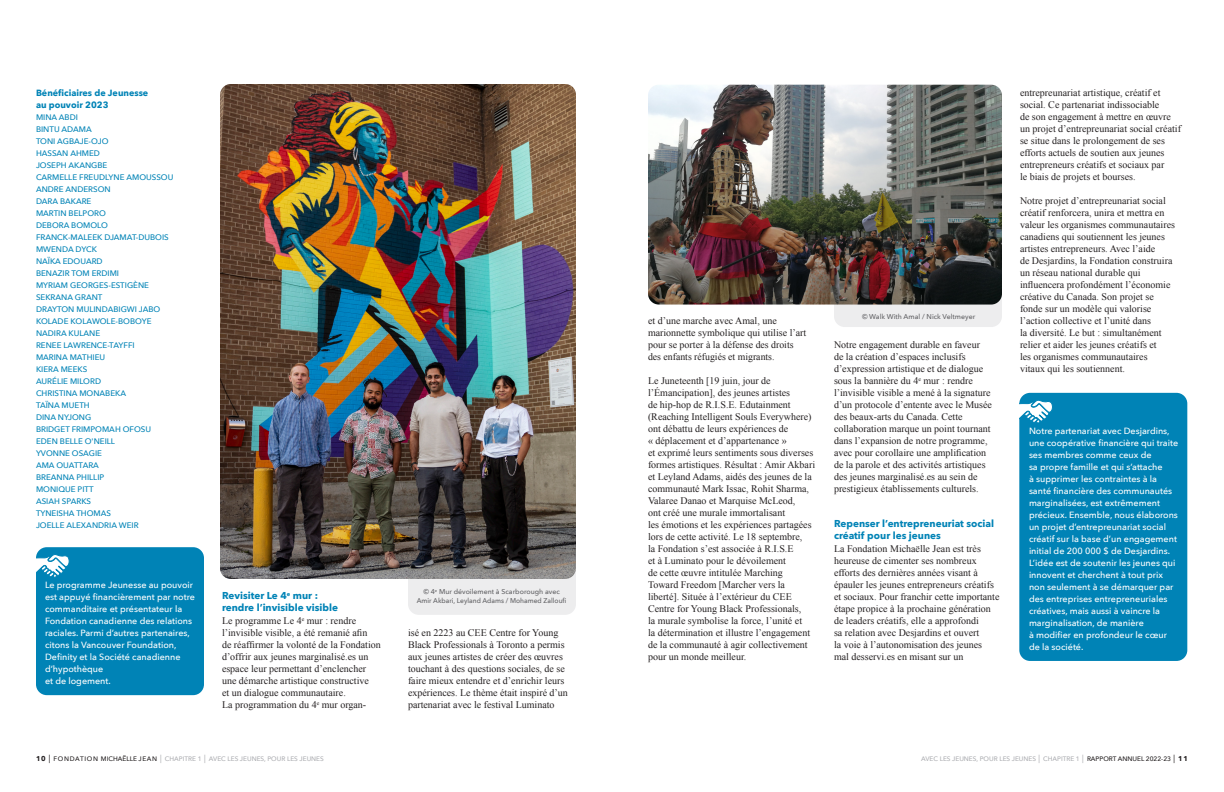
<style>
.page{position:relative;width:1224px;height:792px;background:#fff}
.page>*{position:absolute;margin:0;border:0;box-sizing:border-box;transform-origin:0 0}
.t1{font:10px/12px "Times New Roman";color:#231f20}
.t2{font:700 10px/12px "Avenir Next";color:#0083b6}
.t3{font:500 9px/12px "Avenir Next";color:#fff}
.t4{font:700 9px/12px "Avenir Next";color:#0083b6}
.t5{font:500 8px "Avenir Next";color:#0083b6}
.t6{font:500 7px/9px "Avenir Next";color:#636366;text-align:center}
.t7{font:500 6.5px "Avenir Next";color:#adaeb2}
.s1{font-weight:700;font-size:7px;color:#231f20}
.s2{font-size:8.4px;color:#231f20}
.s3{color:#231f20}
.s4{font-size:8.4px}
</style>
<div class="page">
<div style="left:1019px;top:393px;width:168px;height:268px;background:#0083b6;border-radius:11px"></div>
<div style="left:36px;top:547px;width:168px;height:148px;background:#0083b6;border-radius:11px"></div>
<div style="left:834px;top:275px;width:168px;height:52px;background:#ededee;border-radius:11px"></div>
<div style="left:408px;top:533px;width:168px;height:82px;background:#ededee;border-radius:11px"></div>
<img style="left:220px;top:84px;width:356px;height:495px">
<img style="left:648px;top:85px;width:354px;height:220px">
<svg style="left:36px;top:554px;width:34px;height:24px"></svg>
<svg style="left:1019px;top:399px;width:34px;height:25px"></svg>
<p class="t4" style="left:36px;top:87px;width:114px">Bénéficiaires de Jeunesse au pouvoir 2023</p>
<p class="t5" style="left:36px;top:110px;width:44px">MINA ABDI</p>
<p class="t5" style="left:36px;top:122px;width:57px">BINTU ADAMA</p>
<p class="t5" style="left:36px;top:134px;width:74px">TONI AGBAJE-OJO</p>
<p class="t5" style="left:36px;top:146px;width:65px">HASSAN AHMED</p>
<p class="t5" style="left:36px;top:158px;width:73px">JOSEPH AKANGBE</p>
<p class="t5" style="left:36px;top:170px;width:139px">CARMELLE FREUDLYNE AMOUSSOU</p>
<p class="t5" style="left:36px;top:182px;width:76px">ANDRE ANDERSON</p>
<p class="t5" style="left:36px;top:194px;width:57px">DARA BAKARE</p>
<p class="t5" style="left:36px;top:206px;width:71px">MARTIN BELPORO</p>
<p class="t5" style="left:36px;top:218px;width:73px">DEBORA BOMOLO</p>
<p class="t5" style="left:36px;top:230px;width:134px">FRANCK-MALEEK DJAMAT-DUBOIS</p>
<p class="t5" style="left:36px;top:242px;width:63px">MWENDA DYCK</p>
<p class="t5" style="left:36px;top:254px;width:68px">NAÏKA EDOUARD</p>
<p class="t5" style="left:36px;top:266px;width:85px">BENAZIR TOM ERDIMI</p>
<p class="t5" style="left:36px;top:278px;width:115px">MYRIAM GEORGES-ESTIGÈNE</p>
<p class="t5" style="left:36px;top:290px;width:68px">SEKRANA GRANT</p>
<p class="t5" style="left:36px;top:302px;width:126px">DRAYTON MULINDABIGWI JABO</p>
<p class="t5" style="left:36px;top:314px;width:117px">KOLADE KOLAWOLE-BOBOYE</p>
<p class="t5" style="left:36px;top:326px;width:66px">NADIRA KULANE</p>
<p class="t5" style="left:36px;top:338px;width:100px">RENEE LAWRENCE-TAYFFI</p>
<p class="t5" style="left:36px;top:350px;width:71px">MARINA MATHIEU</p>
<p class="t5" style="left:36px;top:362px;width:53px">KIERA MEEKS</p>
<p class="t5" style="left:36px;top:374px;width:67px">AURÉLIE MILORD</p>
<p class="t5" style="left:36px;top:386px;width:92px">CHRISTINA MONABEKA</p>
<p class="t5" style="left:36px;top:398px;width:55px">TAÏNA MUETH</p>
<p class="t5" style="left:36px;top:410px;width:57px">DINA NYJONG</p>
<p class="t5" style="left:36px;top:422px;width:117px">BRIDGET FRIMPOMAH OFOSU</p>
<p class="t5" style="left:36px;top:434px;width:81px">EDEN BELLE O'NEILL</p>
<p class="t5" style="left:36px;top:446px;width:68px">YVONNE OSAGIE</p>
<p class="t5" style="left:36px;top:458px;width:64px">AMA OUATTARA</p>
<p class="t5" style="left:36px;top:470px;width:70px">BREANNA PHILLIP</p>
<p class="t5" style="left:36px;top:482px;width:59px">MONIQUE PITT</p>
<p class="t5" style="left:36px;top:494px;width:57px">ASIAH SPARKS</p>
<p class="t5" style="left:36px;top:506px;width:76px">TYNEISHA THOMAS</p>
<p class="t5" style="left:36px;top:518px;width:104px">JOELLE ALEXANDRIA WEIR</p>
<p class="t3" style="left:45px;top:579px;width:152px">Le programme Jeunesse au pouvoir est appuyé financièrement par notre commanditaire et présentateur la<br>Fondation canadienne des relations raciales. Parmi d’autres partenaires, citons la Vancouver Foundation,<br>Definity et la Société canadienne d’hypothèque<br>et de logement.</p>
<p class="t2" style="left:222px;top:589px;width:117px">Revisiter Le 4<sup>e</sup> mur : rendre l’invisible visible</p>
<p class="t1" style="left:222px;top:615px;width:160px">Le programme Le 4<sup>e</sup> mur : rendre l’invisible visible, a été remanié afin<br>de réaffirmer la volonté de la Fondation d’offrir aux jeunes marginalisé.es un espace leur permettant d’enclencher une démarche artistique constructive<br>et un dialogue communautaire.<br>La programmation du 4<sup>e</sup> mur organ-</p>
<p class="t6" style="left:417px;top:587px;width:151px">© 4<sup>e</sup> Mur dévoilement à Scarborough avec<br>Amir Akbari, Leyland Adams / Mohamed Zalloufi</p>
<p class="t1" style="left:408px;top:627px;width:161px">isé en 2223 au CEE Centre for Young Black Professionals à Toronto a permis aux jeunes artistes de créer des œuvres touchant à des questions sociales, de se faire mieux entendre et d’enrichir leurs expériences. Le thème était inspiré d’un partenariat avec le festival Luminato</p>
<p class="t1" style="left:648px;top:315px;width:160px">et d’une marche avec Amal, une marionnette symbolique qui utilise l’art pour se porter à la défense des droits des enfants réfugiés et migrants.</p>
<p class="t1" style="left:648px;top:375px;width:169px">Le Juneteenth [19 juin, jour de l’Émancipation], des jeunes artistes<br>de hip-hop de R.I.S.E. Edutainment (Reaching Intelligent Souls Everywhere) ont débattu de leurs expériences de<br>« déplacement et d’appartenance »<br>et exprimé leurs sentiments sous diverses formes artistiques. Résultat : Amir Akbari et Leyland Adams, aidés des jeunes de la communauté Mark Issac, Rohit Sharma, Valaree Danao et Marquise McLeod,<br>ont créé une murale immortalisant<br>les émotions et les expériences partagées lors de cette activité. Le 18 septembre,<br>la Fondation s’est associée à R.I.S.E<br>et à Luminato pour le dévoilement<br>de cette œuvre intitulée Marching Toward Freedom [Marcher vers la liberté]. Située à l’extérieur du CEE Centre for Young Black Professionals,<br>la murale symbolise la force, l’unité et<br>la détermination et illustre l’engagement de la communauté à agir collectivement pour un monde meilleur.</p>
<p class="t6" style="left:862px;top:312px;width:115px">© Walk With Amal / Nick Veltmeyer</p>
<p class="t1" style="left:834px;top:339px;width:160px">Notre engagement durable en faveur<br>de la création d’espaces inclusifs d’expression artistique et de dialogue sous la bannière du 4<sup>e</sup> mur : rendre l’invisible visible a mené à la signature d’un protocole d’entente avec le Musée des beaux-arts du Canada. Cette collaboration marque un point tournant dans l’expansion de notre programme, avec pour corollaire une amplification de la parole et des activités artistiques des jeunes marginalisé.es au sein de prestigieux établissements culturels.</p>
<p class="t2" style="left:834px;top:517px;width:162px">Repenser l’entrepreneuriat social créatif pour les jeunes</p>
<p class="t1" style="left:834px;top:543px;width:167px">La Fondation Michaëlle Jean est très heureuse de cimenter ses nombreux efforts des dernières années visant à épauler les jeunes entrepreneurs créatifs et sociaux. Pour franchir cette importante étape propice à la prochaine génération de leaders créatifs, elle a approfondi<br>sa relation avec Desjardins et ouvert<br>la voie à l’autonomisation des jeunes mal desservi.es en misant sur un</p>
<p class="t1" style="left:1020px;top:87px;width:163px">entrepreunariat artistique, créatif et social. Ce partenariat indissociable<br>de son engagement à mettre en œuvre un projet d’entrepreunariat social créatif se situe dans le prolongement de ses efforts actuels de soutien aux jeunes entrepreneurs créatifs et sociaux par<br>le biais de projets et bourses.</p>
<p class="t1" style="left:1020px;top:195px;width:157px">Notre projet d’entrepreunariat social créatif renforcera, unira et mettra en valeur les organismes communautaires canadiens qui soutiennent les jeunes artistes entrepreneurs. Avec l’aide<br>de Desjardins, la Fondation construira un réseau national durable qui influencera profondément l’économie créative du Canada. Son projet se fonde sur un modèle qui valorise l’action collective et l’unité dans<br>la diversité. Le but : simultanément relier et aider les jeunes créatifs et<br>les organismes communautaires vitaux qui les soutiennent.</p>
<p class="t3" style="left:1029px;top:425px;width:151px">Notre partenariat avec Desjardins, une coopérative financière qui traite ses membres comme ceux de<br>sa propre famille et qui s’attache<br>à supprimer les contraintes à la santé financière des communautés marginalisées, est extrêmement précieux. Ensemble, nous élaborons un projet d’entrepreunariat social créatif sur la base d’un engagement initial de 200 000 $ de Desjardins.<br>L’idée est de soutenir les jeunes qui innovent et cherchent à tout prix non seulement à se démarquer par des entreprises entrepreneuriales créatives, mais aussi à vaincre la marginalisation, de manière<br>à modifier en profondeur le cœur de la société.</p>
<p class="t7" style="left:36px;top:753px;width:289px"><span class="s1">10</span> <span class="s2">|</span> <span class="s3">FONDATION MICHAËLLE JEAN</span> <span class="s4">|</span> CHAPITRE 1 <span class="s4">|</span> AVEC LES JEUNES, POUR LES JEUNES</p>
<p class="t7" style="left:921px;top:753px;width:268px">AVEC LES JEUNES, POUR LES JEUNES <span class="s4">|</span> CHAPITRE 1 <span class="s4">|</span> <span class="s3">RAPPORT ANNUEL 2022-23</span> <span class="s2">|</span> <span class="s1">11</span></p>
</div>
